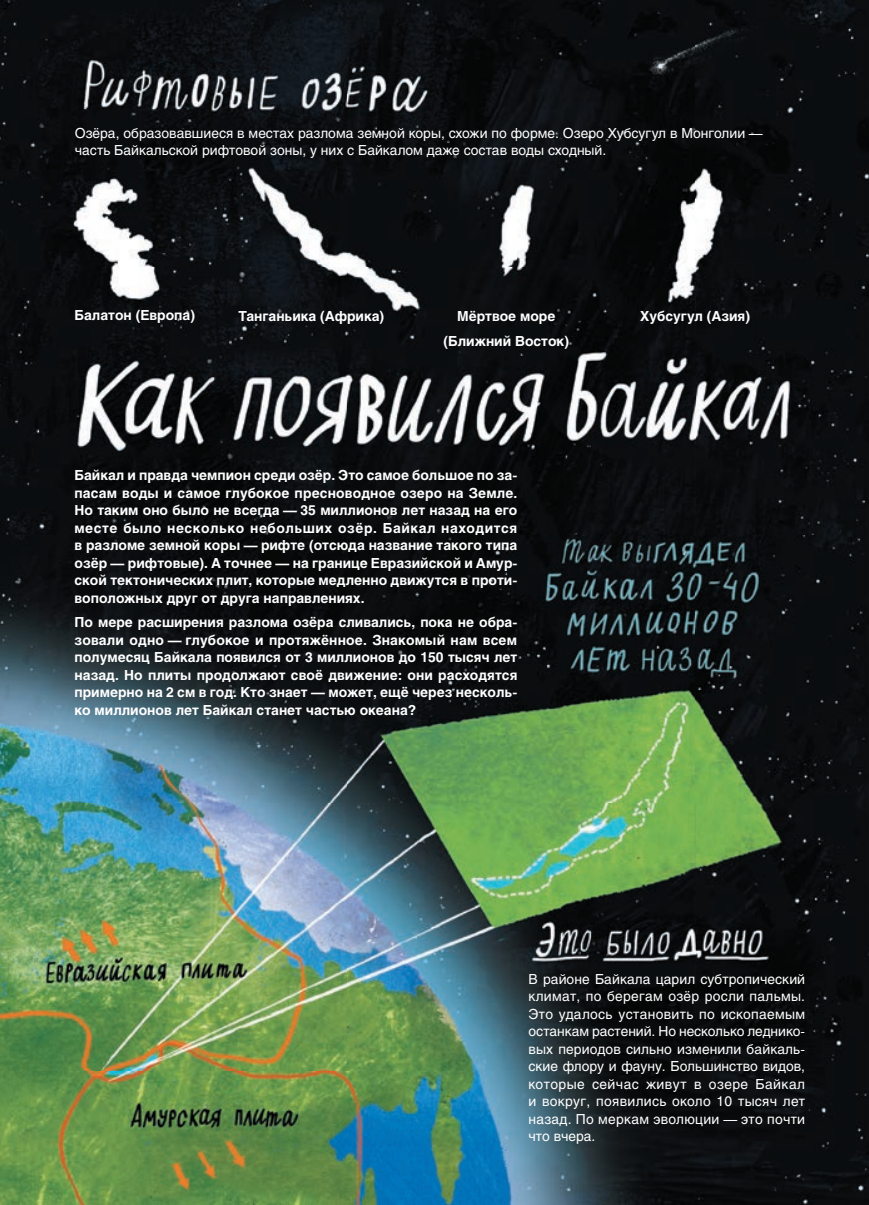
<style>
.page{position:relative;width:869px;height:1205px;background:#fff}
.page>*{position:absolute;margin:0;border:0;box-sizing:border-box;transform-origin:0 0}
.t1{font:700 13.75px/17.5px "Helios C";color:#fff;text-align:justify}
.t2{font:13.75px/17.5px "Helios C";color:#fff}
.t3{font:700 13.75px "Helios";color:#fff}
</style>
<div class="page">
<img style="left:0;top:0;width:868px;height:1205px">
<p class="t2" style="left:75px;top:124px;width:689px">Озёра, образовавшиеся в местах разлома земной коры, схожи по форме. Озеро Хубсугул в Монголии — часть Байкальской рифтовой зоны, у них с Байкалом даже состав воды сходный.</p>
<p class="t1" style="left:74px;top:307px;width:122px">Балатон (Европа)</p>
<p class="t1" style="left:238px;top:307px;width:147px">Танганьика (Африка)</p>
<p class="t1" style="left:443px;top:304px;width:127px;line-height:24.6px;text-align:center">Мёртвое море (Ближний Восток)</p>
<p class="t3" style="left:640px;top:308px;width:111px">Хубсугул (Азия)</p>
<p class="t1" style="left:74px;top:466px;width:444px">Байкал и правда чемпион среди озёр. Это самое большое по за&shy;пасам воды и самое глубокое пресноводное озеро на Земле.<br>Но таким оно было не всегда — 35 миллионов лет назад на его месте было несколько небольших озёр. Байкал находится в разломе земной коры — рифте (отсюда название такого типа озёр — рифтовые). А точнее — на границе Евразийской и Амур&shy;ской тектонических плит, которые медленно движутся в проти&shy;воположных друг от друга направлениях.</p>
<p class="t1" style="left:74px;top:613px;width:444px">По мере расширения разлома озёра сливались, пока не обра&shy;зовали одно — глубокое и протяжённое. Знакомый нам всем полумесяц Байкала появился от 3 миллионов до 150 тысяч лет назад. Но плиты продолжают своё движение: они расходятся примерно на 2 см в год. Кто знает — может, ещё через несколь&shy;ко миллионов лет Байкал станет частью океана?</p>
<p class="t2" style="left:528px;top:970px;width:278px;text-align:justify">В районе Байкала царил субтропический климат, по берегам озёр росли пальмы.<br>Это удалось установить по ископаемым останкам растений. Но несколько леднико&shy;вых периодов сильно изменили байкаль&shy;ские флору и фауну. Большинство видов, которые сейчас живут в озере Байкал и вокруг, появились около 10 тысяч лет назад. По меркам эволюции — это почти что вчера.</p>
</div>
